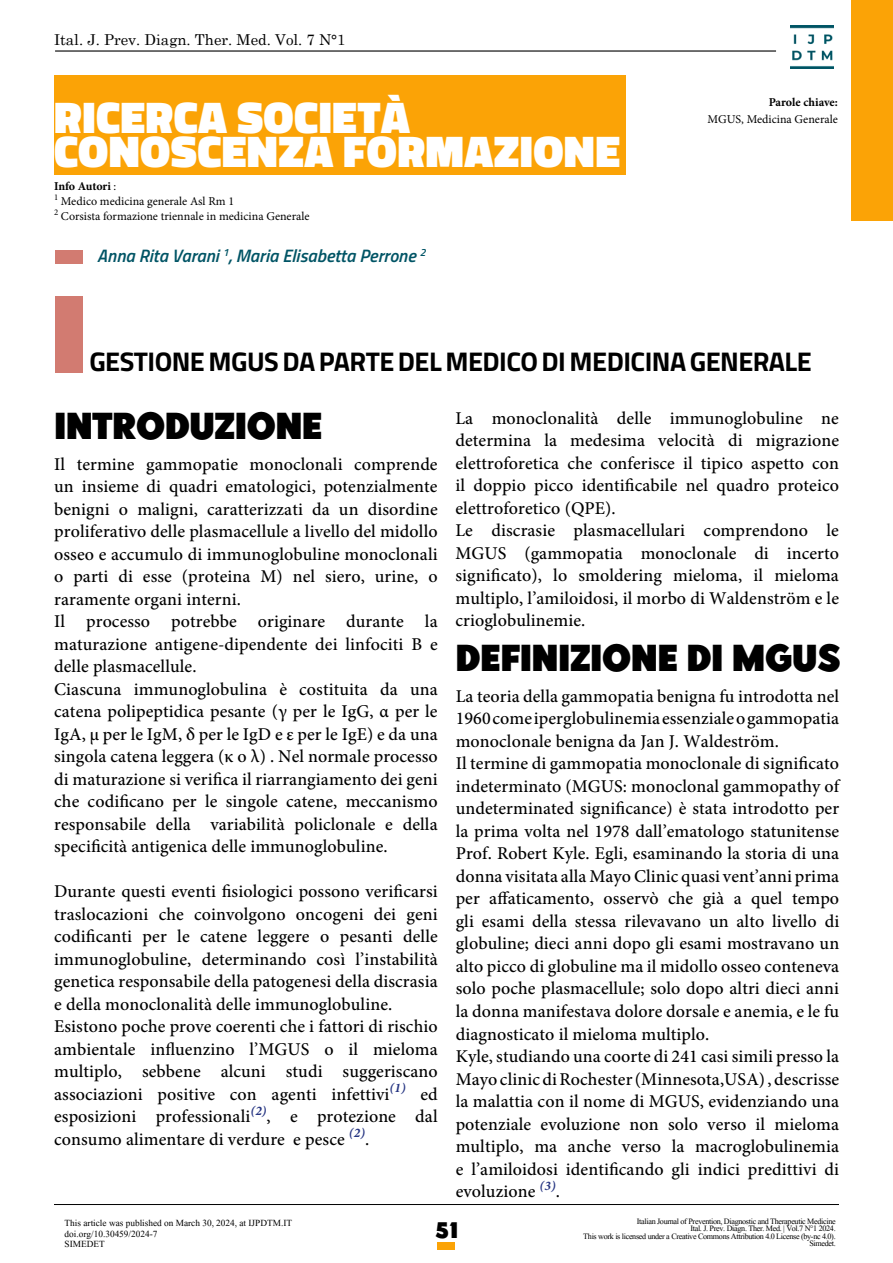
<style>
.page{position:relative;width:893px;height:1263px;background:#fff}
.page>*{position:absolute;margin:0;border:0;box-sizing:border-box;transform-origin:0 0}
.t1{font:900 45px "Titillium Web";letter-spacing:.01em;color:#fff}
.t2{font:700 37.5px "Point Panther DEMO";letter-spacing:-.02em;color:#000}
.t3{font:700 27px "Titillium Web";letter-spacing:-.02em;color:#000}
.t4{font:700 22.5px "Point Panther DEMO";color:#000}
.t5{font:500 18px/22.5px "Minion Pro";letter-spacing:.005em;color:#000;text-align:justify}
.t6{font:italic 600 18px "Titillium Web";color:#005465}
.t7{font:15px "Century Schoolbook";color:#000}
.t8{font:12px "Minion Pro";color:#000}
.t9{font:12px "Kokila";color:#000}
.t10{font:700 12px "Minion Pro";letter-spacing:-.005em;color:#000}
.t11{font:10.5px/7.5px "Kokila";letter-spacing:-.03em;color:#000;text-align:right}
.s1{font-weight:400}
</style>
<div class="page">
<div style="left:851px;top:0;width:42px;height:221px;background:#fba306"></div>
<hr style="left:54px;top:1204px;width:785px;height:1px;background:#000">
<hr style="left:55px;top:50px;width:721px;height:2px;background:#000">
<div style="left:438px;top:1243px;width:17px;height:7px;background:#fba306"></div>
<img style="left:790px;top:25px;width:44px;height:44px">
<div style="left:54px;top:75px;width:571px;height:99px;background:#fba306"></div>
<div style="left:55px;top:296px;width:28px;height:76px;background:#d27b71"></div>
<div style="left:55px;top:250px;width:28px;height:14px;background:#d27b71"></div>
<p class="t7" style="left:54px;top:27px;width:293px">Ital. J. Prev. Diagn. Ther. Med. Vol. 7 N°1</p>
<p class="t1" style="left:54px;top:84px;width:357px">RICERCA SOCIETÀ</p>
<p class="t1" style="left:54px;top:119px;width:567px">CONOSCENZA FORMAZIONE</p>
<p class="t10" style="left:54px;top:178px;width:64px">Info Autori <span class="s1">:</span></p>
<p class="t8" style="left:54px;top:194px;width:182px"><sup>1</sup> Medico medicina generale Asl Rm 1</p>
<p class="t8" style="left:54px;top:209px;width:257px"><sup>2</sup> Corsista formazione triennale in medicina Generale</p>
<p class="t6" style="left:97px;top:242px;width:330px">Anna Rita Varani <sup>1</sup>, Maria Elisabetta Perrone <sup>2</sup></p>
<p class="t10" style="left:769px;top:94px;width:71px">Parole chiave:</p>
<p class="t8" style="left:707px;top:111px;width:132px">MGUS, Medicina Generale</p>
<p class="t3" style="left:89px;top:341px;width:724px">GESTIONE MGUS DA PARTE DEL MEDICO DI MEDICINA GENERALE</p>
<p class="t2" style="left:54px;top:404px;width:270px">INTRODUZIONE</p>
<p class="t5" style="left:54px;top:453px;width:385px">Il termine gammopatie monoclonali comprende un insieme di quadri ematologici, potenzialmente benigni o maligni, caratterizzati da un disordine proliferativo delle plasmacellule a livello del midollo osseo e accumulo di immunoglobuline monoclonali o parti di esse (proteina M) nel siero, urine, o raramente organi interni.</p>
<p class="t5" style="left:54px;top:610px;width:385px">Il processo potrebbe originare durante la maturazione antigene-dipendente dei linfociti B e delle plasmacellule.</p>
<p class="t5" style="left:54px;top:678px;width:385px">Ciascuna immunoglobulina è costituita da una catena polipeptidica pesante (γ per le IgG, α per le IgA, μ per le IgM, δ per le IgD e ε per le IgE) e da una singola catena leggera (κ o λ) . Nel normale processo di maturazione si verifica il riarrangiamento dei geni che codificano per le singole catene, meccanismo responsabile della variabilità policlonale e della specificità antigenica delle immunoglobuline.</p>
<p class="t5" style="left:54px;top:880px;width:385px">Durante questi eventi fisiologici possono verificarsi traslocazioni che coinvolgono oncogeni dei geni codificanti per le catene leggere o pesanti delle immunoglobuline, determinando così l’instabilità genetica responsabile della patogenesi della discrasia e della monoclonalità delle immunoglobuline.</p>
<p class="t5" style="left:54px;top:1015px;width:385px">Esistono poche prove coerenti che i fattori di rischio ambientale influenzino l’MGUS o il mieloma multiplo, sebbene alcuni studi suggeriscano associazioni positive con agenti infettivi<sup>(1)</sup> ed esposizioni professionali<sup>(2)</sup>, e protezione dal consumo alimentare di verdure e pesce <sup>(2)</sup>.</p>
<p class="t5" style="left:455px;top:407px;width:385px">La monoclonalità delle immunoglobuline ne determina la medesima velocità di migrazione elettroforetica che conferisce il tipico aspetto con il doppio picco identificabile nel quadro proteico elettroforetico (QPE).</p>
<p class="t5" style="left:455px;top:519px;width:385px">Le discrasie plasmacellulari comprendono le MGUS (gammopatia monoclonale di incerto significato), lo smoldering mieloma, il mieloma multiplo, l’amiloidosi, il morbo di Waldenström e le crioglobulinemie.</p>
<p class="t2" style="left:455px;top:636px;width:387px">DEFINIZIONE DI MGUS</p>
<p class="t5" style="left:456px;top:685px;width:385px">La teoria della gammopatia benigna fu introdotta nel 1960 come iperglobulinemia essenziale o gammopatia monoclonale benigna da Jan J. Waldeström.</p>
<p class="t5" style="left:456px;top:752px;width:385px">Il termine di gammopatia monoclonale di significato indeterminato (MGUS: monoclonal gammopathy of undeterminated significance) è stata introdotto per la prima volta nel 1978 dall’ematologo statunitense Prof. Robert Kyle. Egli, esaminando la storia di una donna visitata alla Mayo Clinic quasi vent’anni prima per affaticamento, osservò che già a quel tempo gli esami della stessa rilevavano un alto livello di globuline; dieci anni dopo gli esami mostravano un alto picco di globuline ma il midollo osseo conteneva solo poche plasmacellule; solo dopo altri dieci anni la donna manifestava dolore dorsale e anemia, e le fu diagnosticato il mieloma multiplo.</p>
<p class="t5" style="left:456px;top:1045px;width:385px">Kyle, studiando una coorte di 241 casi simili presso la Mayo clinic di Rochester (Minnesota,USA) , descrisse la malattia con il nome di MGUS, evidenziando una potenziale evoluzione non solo verso il mieloma multiplo, ma anche verso la macroglobulinemia e l’amiloidosi identificando gli indici predittivi di evoluzione <sup>(3)</sup>.</p>
<p class="t9" style="left:65px;top:1216px;width:229px">This article was published on March 30, 2024, at IJPDTM.IT</p>
<p class="t9" style="left:65px;top:1226px;width:94px">doi.org/10.30459/2024-7</p>
<p class="t9" style="left:65px;top:1237px;width:42px">SIMEDET</p>
<p class="t4" style="left:435px;top:1217px;width:24px">51</p>
<p class="t11" style="left:583px;top:1217px;width:254px">Italian Journal of Prevention, Diagnostic and Therapeutic Medicine<br>Ital. J. Prev. Diagn. Ther. Med. | Vol.7 N°1 2024.<br>This work is licensed under a Creative Commons Attribution 4.0 License (by-nc 4.0).<br>Simedet.</p>
</div>
